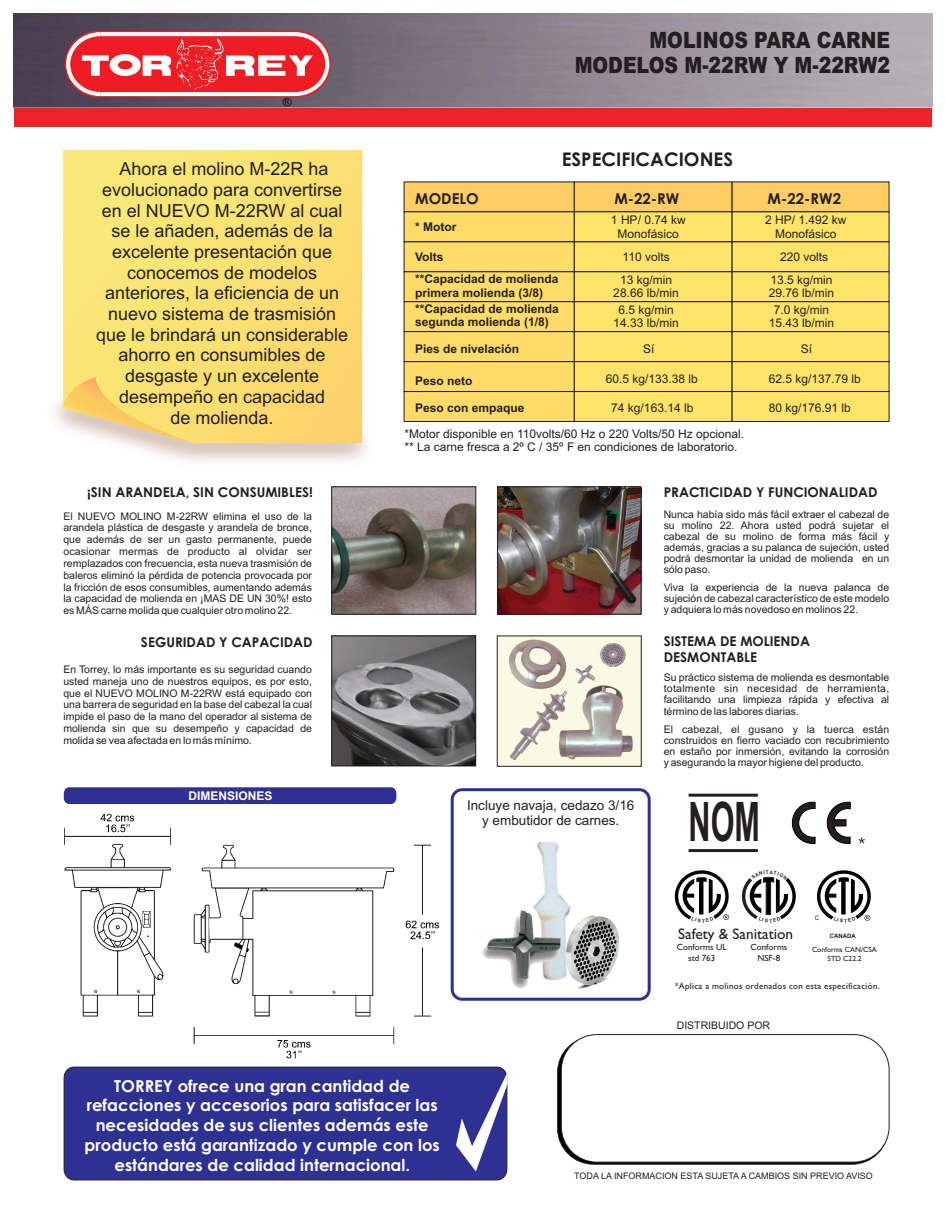
<style>
.page{position:relative;width:945px;height:1215px;background:#fff}
.page>*{position:absolute;margin:0;border:0;box-sizing:border-box;transform-origin:0 0}
.t1{font:700 54.6px "Arial";color:#231f20;scale:.56 1}
.t2{font:900 22.5px/25.3px "Arial";color:#231f20;text-align:right;scale:.84 1}
.t3{font:700 18.75px "Century Gothic";color:#231f20}
.t4{font:18px/20.7px "Arial";color:#231f20;text-align:center}
.t5{font:700 16.5px/19.8px "Century Gothic";color:#fff;text-align:center}
.t6{font:15.3px "Gill Sans";color:#231f20}
.t7{font:700 15px "Century Gothic";color:#231f20}
.t8{font:700 13.5px/16.4px "Century Gothic";color:#231f20}
.t9{font:13.5px/15px "Arial";color:#231f20;text-align:center}
.t10{font:12px/13.2px "Arial";color:#231f20;text-align:center}
.t11{font:700 12px/13.2px "Arial";color:#231f20}
.t12{font:700 12px "Arial";color:#fff}
.t13{font:10.5px/11.1px "Arial";color:#231f20;text-align:justify}
.t14{font:9px "Arial";color:#231f20}
.t15{font:9px "Gill Sans";letter-spacing:.03em;color:#231f20}
.t16{font:9px/10.5px "Gill Sans";color:#231f20;text-align:center}
.t17{font:7.5px/8.7px "Gill Sans";color:#231f20;text-align:center}
.t18{font:700 6.75px "Arial";color:#231f20}
.t19{font:6.15px "Arial";color:#231f20}
.t20{font:700 6px "Arial";color:#231f20}
</style>
<div class="page">
<div style="left:64px;top:1067px;width:443px;height:113px;background:#2e3092;border:1px solid #231f20;border-radius:10px"></div>
<img style="left:334px;top:489px;width:140px;height:123px">
<div style="left:332px;top:487px;width:144px;height:127px;border:1px solid #231f20"></div>
<svg style="left:558px;top:1036px;width:330px;height:128px"></svg>
<div style="left:561px;top:1034px;width:328px;height:128px;background:#fff;border:1px solid #231f20;border-radius:35px"></div>
<img style="left:499px;top:489px;width:140px;height:123px">
<div style="left:497px;top:487px;width:144px;height:127px;border:1px solid #231f20"></div>
<img style="left:334px;top:638px;width:140px;height:126px">
<div style="left:332px;top:636px;width:144px;height:130px;border:1px solid #231f20"></div>
<svg style="left:404px;top:182px;width:485px;height:240px;background:#f4d564"></svg>
<img style="left:499px;top:638px;width:140px;height:126px">
<img style="left:54px;top:151px;width:314px;height:311px">
<div style="left:64px;top:787px;width:332px;height:17px;background:#2e3092"></div>
<svg style="left:456px;top:1072px;width:52px;height:99px"></svg>
<hr style="left:689px;top:794px;width:69px;height:3px;background:#231f20">
<hr style="left:689px;top:849px;width:69px;height:3px;background:#231f20">
<svg style="left:827px;top:802px;width:24px;height:42px"></svg>
<svg style="left:792px;top:802px;width:24px;height:42px"></svg>
<svg style="left:859px;top:837px;width:6px;height:6px"></svg>
<img style="left:14px;top:14px;width:918px;height:94px">
<svg style="left:64px;top:30px;width:267px;height:68px"></svg>
<div style="left:283px;top:98px;width:8px;height:8px;border:1px solid #231f20;border-radius:50%"></div>
<div style="left:14px;top:108px;width:917px;height:18px;background:#ee2327"></div>
<img style="left:533px;top:841px;width:38px;height:139px">
<img style="left:566px;top:916px;width:53px;height:72px">
<img style="left:483px;top:911px;width:77px;height:78px">
<img style="left:65px;top:813px;width:374px;height:246px">
<div style="left:451px;top:788px;width:200px;height:213px;border:3px solid #2e3092;border-radius:10px"></div>
<svg style="left:817px;top:870px;width:54px;height:51px"></svg>
<svg style="left:742px;top:876px;width:54px;height:43px"></svg>
<svg style="left:675px;top:870px;width:54px;height:50px"></svg>
<p class="t18" style="left:285px;top:100px;width:6px">R</p>
<p class="t4" style="left:96px;top:160px;width:254px">Ahora el molino M-22R ha evolucionado para convertirse en el NUEVO M-22RW al cual se le añaden, además de la excelente presentación que conocemos de modelos anteriores, la eficiencia de un nuevo sistema de trasmisión que le brindará un considerable ahorro en consumibles de desgaste y un excelente desempeño en capacidad<br>de molienda.</p>
<p class="t8" style="left:87px;top:485px;width:227px">¡SIN ARANDELA, SIN CONSUMIBLES!</p>
<p class="t13" style="left:63px;top:511px;width:250px;line-height:11.9px">El NUEVO MOLINO M-22RW elimina el uso de la arandela plástica de desgaste y arandela de bronce, que además de ser un gasto permanente, puede ocasionar mermas de producto al olvidar ser remplazados con frecuencia, esta nueva trasmisión de baleros eliminó la pérdida de potencia provocada por la fricción de esos consumibles, aumentando además la capacidad de molienda en ¡MAS DE UN 30%! esto es MÁS carne molida que cualquier otro molino 22.</p>
<p class="t8" style="left:141px;top:635px;width:173px">SEGURIDAD Y CAPACIDAD</p>
<p class="t13" style="left:63px;top:665px;width:250px;line-height:11.7px">En Torrey, lo más importante es su seguridad cuando usted maneja uno de nuestros equipos, es por esto, que el NUEVO MOLINO M-22RW está equipado con una barrera de seguridad en la base del cabezal la cual impide el paso de la mano del operador al sistema de molienda sin que su desempeño y capacidad de molida se vea afectada en lo más mínimo.</p>
<p class="t12" style="left:188px;top:791px;width:86px">DIMENSIONES</p>
<h2 class="t2" style="left:575px;top:30px;width:377px">MOLINOS PARA CARNE<br>MODELOS M-22RW Y M-22RW2</h2>
<h3 class="t3" style="left:562px;top:152px;width:173px">ESPECIFICACIONES</h3>
<h3 class="t7" style="left:415px;top:192px;width:65px">MODELO</h3>
<h3 class="t7" style="left:614px;top:192px;width:67px">M-22-RW</h3>
<h3 class="t7" style="left:768px;top:192px;width:75px">M-22-RW2</h3>
<p class="t11" style="left:415px;top:221px;width:43px">* Motor</p>
<p class="t10" style="left:611px;top:215px;width:76px">1 HP/ 0.74 kw<br>Monofásico</p>
<p class="t10" style="left:765px;top:215px;width:83px">2 HP/ 1.492 kw<br>Monofásico</p>
<p class="t11" style="left:415px;top:251px;width:30px">Volts</p>
<p class="t10" style="left:623px;top:251px;width:49px">110 volts</p>
<p class="t10" style="left:780px;top:251px;width:50px">220 volts</p>
<p class="t11" style="left:415px;top:274px;width:145px">**Capacidad de molienda primera molienda (3/8)</p>
<p class="t11" style="left:415px;top:303px;width:145px">**Capacidad de molienda segunda molienda (1/8)</p>
<p class="t10" style="left:613px;top:274px;width:67px">13 kg/min<br>28.66 lb/min</p>
<p class="t10" style="left:613px;top:305px;width:67px">6.5 kg/min<br>14.33 lb/min</p>
<p class="t10" style="left:769px;top:274px;width:67px;text-align:left">13.5 kg/min<br>29.76 lb/min</p>
<p class="t10" style="left:769px;top:305px;width:67px">7.0 kg/min<br>15.43 lb/min</p>
<p class="t11" style="left:415px;top:343px;width:106px">Pies de nivelación</p>
<p class="t11" style="left:415px;top:375px;width:59px">Peso neto</p>
<p class="t10" style="left:606px;top:374px;width:94px">60.5 kg/133.38 lb</p>
<p class="t10" style="left:611px;top:403px;width:84px">74 kg/163.14 lb</p>
<p class="t10" style="left:643px;top:343px;width:13px">Sí</p>
<p class="t11" style="left:415px;top:403px;width:111px">Peso con empaque</p>
<p class="t10" style="left:801px;top:343px;width:13px">Sí</p>
<p class="t10" style="left:769px;top:374px;width:94px">62.5 kg/137.79 lb</p>
<p class="t10" style="left:769px;top:403px;width:84px">80 kg/176.91 lb</p>
<p class="t10" style="left:404px;top:428px;width:341px;text-align:left">*Motor disponible en 110volts/60 Hz o 220 Volts/50 Hz opcional. ** La carne fresca a 2º C / 35º F en condiciones de laboratorio.</p>
<p class="t8" style="left:664px;top:485px;width:215px">PRACTICIDAD Y FUNCIONALIDAD</p>
<p class="t13" style="left:664px;top:509px;width:227px">Nunca había sido más fácil extraer el cabezal de su molino 22. Ahora usted podrá sujetar el cabezal de su molino de forma más fácil y además, gracias a su palanca de sujeción, usted podrá desmontar la unidad de molienda en un sólo paso.</p>
<p class="t13" style="left:664px;top:583px;width:227px">Viva la experiencia de la nueva palanca de sujeción de cabezal característico de este modelo y adquiera lo más novedoso en molinos 22.</p>
<p class="t9" style="left:467px;top:799px;width:169px">Incluye navaja, cedazo 3/16 y embutidor de carnes.</p>
<p class="t8" style="left:664px;top:634px;width:148px">SISTEMA DE MOLIENDA<br>DESMONTABLE</p>
<p class="t13" style="left:664px;top:673px;width:227px">Su práctico sistema de molienda es desmontable totalmente sin necesidad de herramienta, facilitando una limpieza rápida y efectiva al término de las labores diarias.</p>
<p class="t13" style="left:664px;top:724px;width:227px">El cabezal, el gusano y la tuerca están construidos en fierro vaciado con recubrimiento en estaño por inmersión, evitando la corrosión y asegurando la mayor higiene del producto.</p>
<h1 class="t1" style="left:689px;top:802px;width:129px">NOM</h1>
<p class="t19" style="left:815px;top:915px;width:6px">C</p>
<p class="t17" style="left:812px;top:946px;width:66px">Conforms CAN/CSA<br>STD C22.2</p>
<h3 class="t6" style="left:678px;top:928px;width:116px">Safety &amp; Sanitation</h3>
<p class="t20" style="left:830px;top:934px;width:28px">CANADA</p>
<p class="t16" style="left:677px;top:943px;width:52px">Conforms UL std 763</p>
<p class="t16" style="left:750px;top:943px;width:39px">Conforms<br>NSF-8</p>
<p class="t15" style="left:675px;top:983px;width:206px">*Aplica a molinos ordenados con esta especificación.</p>
<p class="t13" style="left:677px;top:1020px;width:95px">DISTRIBUIDO POR</p>
<h3 class="t5" style="left:85px;top:1077px;width:357px">TORREY ofrece una gran cantidad de refacciones y accesorios para satisfacer las necesidades de sus clientes además este producto está garantizado y cumple con los estándares de calidad internacional.</h3>
<p class="t14" style="left:574px;top:1173px;width:300px">TODA LA INFORMACION ESTA SUJETA A CAMBIOS SIN PREVIO AVISO</p>
</div>
